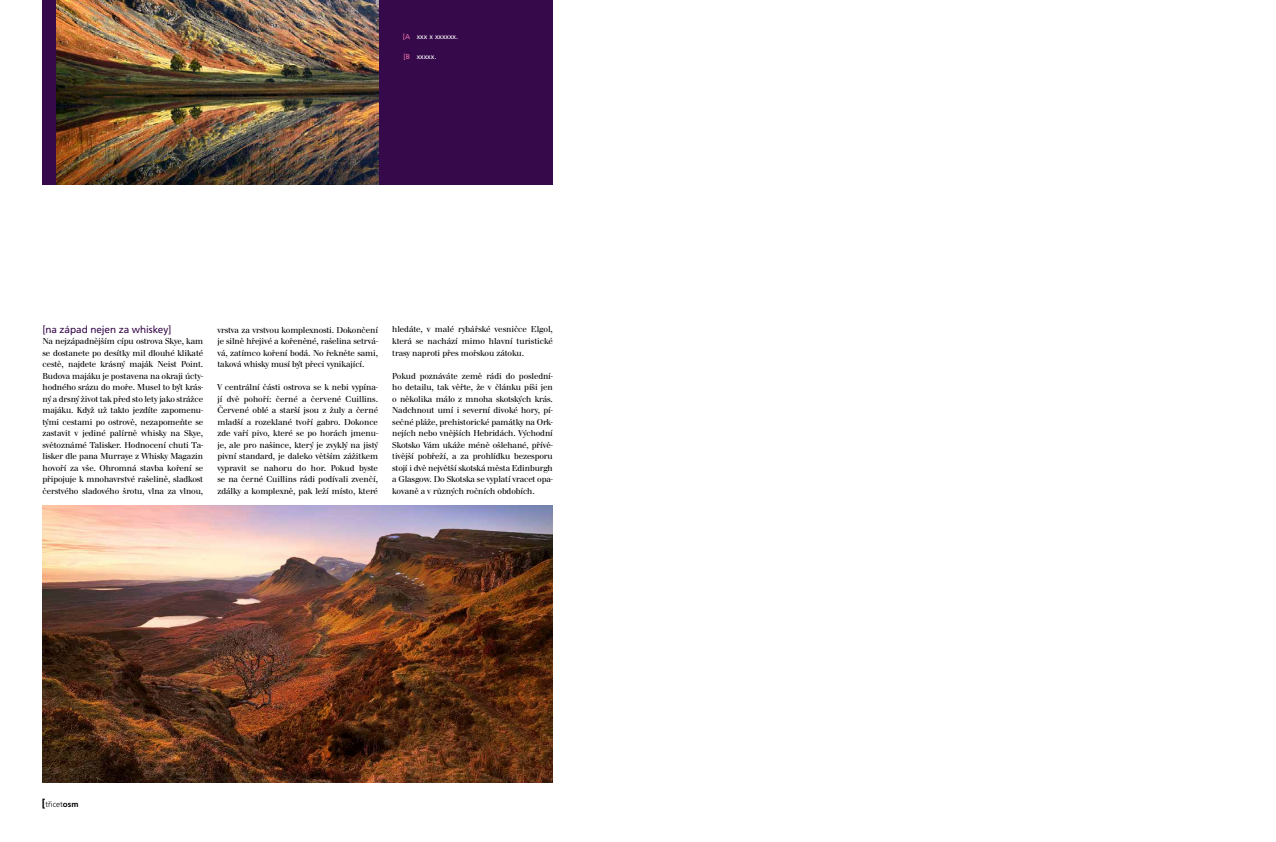
<style>
.page{position:relative;width:1276px;height:842px;background:#fff}
.page>*{position:absolute;margin:0;border:0;box-sizing:border-box;transform-origin:0 0}
.t1{font:10px "Frutiger CE";letter-spacing:-.005em;color:#35094a}
.t2{font:9px/11.5px "Walbaum Buch TOT";letter-spacing:-.015em;color:#000;text-align:justify}
.t3{font:300 8px "Frutiger CE";color:#000}
.t4{font:7px "Frutiger CE";color:#fff}
.s1{color:#f173ac}
.s2{font-weight:700;font-size:11px}
.s3{font-weight:700}
</style>
<div class="page">
<div style="left:43px;top:0;width:510px;height:184px;background:#35094a"></div>
<img style="left:43px;top:505px;width:510px;height:277px">
<img style="left:57px;top:0;width:321px;height:184px">
<p class="t4" style="left:403px;top:32px;width:57px"><span class="s1">[A</span> xxx x xxxxxx.</p>
<p class="t4" style="left:403px;top:52px;width:34px"><span class="s1">[B</span> xxxxx.</p>
<p class="t1" style="left:43px;top:323px;width:130px">[na západ nejen za whiskey]</p>
<p class="t2" style="left:43px;top:336px;width:162px">Na nejzápadnějším cípu ostrova Skye, kam se dostanete po desítky mil dlouhé klikaté cestě, najdete krásný maják Neist Point.<br>Budova majáku je postavena na okraji úcty&shy;hodného srázu do moře. Musel to být krás&shy;ný a drsný život tak před sto lety jako strážce majáku. Když už takto jezdíte zapomenu&shy;tými cestami po ostrově, nezapomeňte se zastavit v jediné palírně whisky na Skye, světoznámé Talisker. Hodnocení chuti Ta&shy;lisker dle pana Murraye z Whisky Magazin hovoří za vše. Ohromná stavba koření se připojuje k mnohavrstvé rašelině, sladkost čerstvého sladového šrotu, vlna za vlnou,</p>
<p class="t2" style="left:217px;top:324px;width:162px">vrstva za vrstvou komplexnosti. Dokončení je silně hřejivé a kořeněné, rašelina setrvá&shy;vá, zatímco koření bodá. No řekněte sami, taková whisky musí být přeci vynikající.</p>
<p class="t2" style="left:217px;top:382px;width:162px">V centrální části ostrova se k nebi vypína&shy;jí dvě pohoří: černé a červené Cuillins.<br>Červené oblé a starší jsou z žuly a černé mladší a rozeklané tvoří gabro. Dokonce zde vaří pivo, které se po horách jmenu&shy;je, ale pro našince, který je zvyklý na jistý pivní standard, je daleko větším zážitkem vypravit se nahoru do hor. Pokud byste se na černé Cuillins rádi podívali zvenčí, zdálky a komplexně, pak leží místo, které</p>
<p class="t2" style="left:392px;top:324px;width:162px">hledáte, v malé rybářské vesničce Elgol, která se nachází mimo hlavní turistické trasy naproti přes mořskou zátoku.</p>
<p class="t2" style="left:392px;top:370px;width:162px">Pokud poznáváte země rádi do poslední&shy;ho detailu, tak věřte, že v článku píši jen o několika málo z mnoha skotských krás.<br>Nadchnout umí i severní divoké hory, pí&shy;sečné pláže, prehistorické památky na Ork&shy;nejích nebo vnějších Hebridách. Východní Skotsko Vám ukáže méně ošlehané, přívě&shy;tivější pobřeží, a za prohlídku bezesporu stojí i dvě největší skotská města Edinburgh a Glasgow. Do Skotska se vyplatí vracet opa&shy;kovaně a v různých ročních obdobích.</p>
<p class="t3" style="left:42px;top:800px;width:38px"><span class="s2">[</span>třicet<span class="s3">osm</span></p>
</div>
